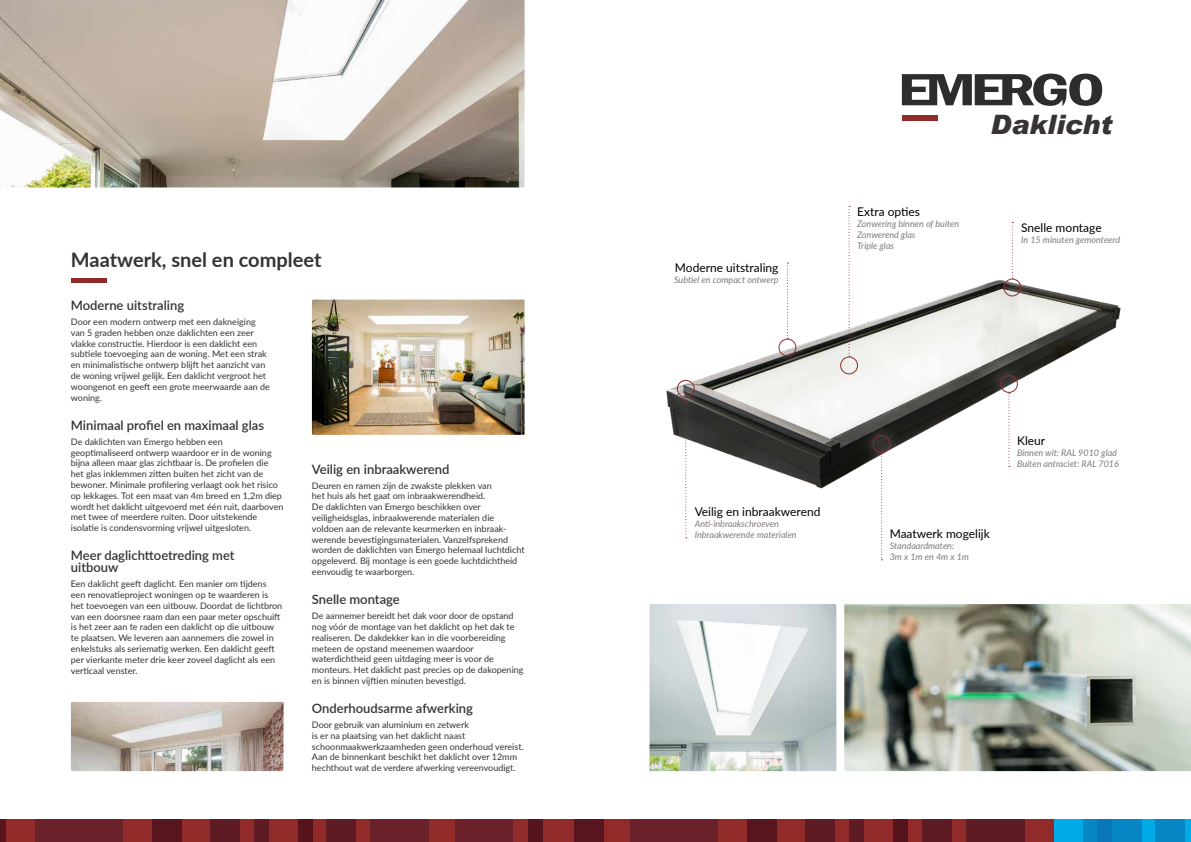
<style>
.page{position:relative;width:1191px;height:842px;background:#fff}
.page>*{position:absolute;margin:0;border:0;box-sizing:border-box;transform-origin:0 0}
.t1{font:italic 900 26.8px "Arial";color:#363332}
.t2{font:700 20px "Lato";color:#363332}
.t3{font:600 13px/12px "Lato";color:#363332}
.t4{font:12px "Lato";color:#000}
.t5{font:9px/10.8px "Lato";color:#363332}
.t6{font:italic 9px/11.1px "Lato";color:#7f7978}
</style>
<div class="page">
<div style="left:1053px;top:819px;width:138px;height:23px;background:#00aae7"></div>
<div style="left:1083px;top:819px;width:58px;height:23px;background:#0686c3"></div>
<div style="left:1097px;top:819px;width:15px;height:23px;background:#0a77b8"></div>
<div style="left:1155px;top:819px;width:29px;height:23px;background:#0686c3"></div>
<div style="left:0;top:819px;width:1053px;height:23px;background:#912b2a"></div>
<div style="left:0;top:819px;width:6px;height:23px;background:#58151e"></div>
<div style="left:298px;top:819px;width:14px;height:23px;background:#55141b"></div>
<div style="left:528px;top:819px;width:15px;height:23px;background:#55141b"></div>
<div style="left:152px;top:819px;width:29px;height:23px;background:#58151e"></div>
<div style="left:210px;top:819px;width:29px;height:23px;background:#5e1b23"></div>
<div style="left:327px;top:819px;width:29px;height:23px;background:#5e1b23"></div>
<div style="left:371px;top:819px;width:58px;height:23px;background:#6b212a"></div>
<div style="left:35px;top:819px;width:88px;height:23px;background:#6b212a"></div>
<div style="left:254px;top:819px;width:14px;height:23px;background:#5e1b23"></div>
<div style="left:575px;top:819px;width:29px;height:23px;background:#58151e"></div>
<div style="left:455px;top:819px;width:57px;height:23px;background:#6b212a"></div>
<div style="left:893px;top:819px;width:15px;height:23px;background:#55141b"></div>
<div style="left:747px;top:819px;width:29px;height:23px;background:#58151e"></div>
<div style="left:805px;top:819px;width:30px;height:23px;background:#5e1b23"></div>
<div style="left:922px;top:819px;width:29px;height:23px;background:#5e1b23"></div>
<div style="left:966px;top:819px;width:58px;height:23px;background:#5e1b23"></div>
<div style="left:630px;top:819px;width:88px;height:23px;background:#6b212a"></div>
<div style="left:849px;top:819px;width:15px;height:23px;background:#5e1b23"></div>
<img style="left:706px;top:282px;width:414px;height:207px">
<div style="left:902px;top:115px;width:35px;height:6px;background:#912b2a"></div>
<svg style="left:902px;top:74px;width:200px;height:32px"></svg>
<hr style="left:71px;top:278px;width:35px;height:4px;background:#912b2a">
<img style="left:0;top:0;width:524px;height:187px">
<img style="left:649px;top:604px;width:187px;height:167px">
<img style="left:312px;top:300px;width:212px;height:135px">
<img style="left:71px;top:702px;width:212px;height:69px">
<img style="left:844px;top:604px;width:347px;height:167px">
<div style="left:828px;top:196px;width:41px;height:190px;background:#fff;opacity:.75"></div>
<svg style="left:848px;top:206px;width:2px;height:150px"></svg>
<div style="left:840px;top:357px;width:18px;height:17px;border:1px solid #912b2a;border-radius:50%"></div>
<div style="left:665px;top:368px;width:41px;height:180px;background:#fff;opacity:.75"></div>
<svg style="left:685px;top:400px;width:2px;height:138px"></svg>
<div style="left:677px;top:380px;width:17px;height:18px;border:1px solid #912b2a;border-radius:50%"></div>
<div style="left:988px;top:363px;width:41px;height:114px;background:#fff;opacity:.75"></div>
<svg style="left:1008px;top:393px;width:2px;height:74px"></svg>
<div style="left:1000px;top:375px;width:17px;height:18px;border:1px solid #912b2a;border-radius:50%"></div>
<div style="left:861px;top:423px;width:41px;height:147px;background:#fff;opacity:.75"></div>
<svg style="left:881px;top:453px;width:1px;height:107px"></svg>
<div style="left:872px;top:435px;width:18px;height:18px;border:1px solid #912b2a;border-radius:50%"></div>
<div style="left:766px;top:253px;width:42px;height:115px;background:#fff;opacity:.75"></div>
<svg style="left:787px;top:263px;width:1px;height:76px"></svg>
<div style="left:778px;top:339px;width:18px;height:17px;border:1px solid #912b2a;border-radius:50%"></div>
<div style="left:991px;top:212px;width:41px;height:96px;background:#fff;opacity:.75"></div>
<svg style="left:1011px;top:222px;width:2px;height:57px"></svg>
<div style="left:1003px;top:279px;width:18px;height:17px;border:1px solid #912b2a;border-radius:50%"></div>
<h2 class="t2" style="left:71px;top:245px;width:252px">Maatwerk, snel en compleet</h2>
<h3 class="t3" style="left:71px;top:299px;width:115px">Moderne uitstraling</h3>
<p class="t5" style="left:71px;top:316px;width:201px">Door een modern ontwerp met een dakneiging van 5 graden hebben onze daklichten een zeer vlakke constructie. Hierdoor is een daklicht een subtiele toevoeging aan de woning. Met een strak en minimalistische ontwerp blijft het aanzicht van de woning vrijwel gelijk. Een daklicht vergroot het woongenot en geeft een grote meerwaarde aan de woning.</p>
<h3 class="t3" style="left:71px;top:418px;width:195px">Minimaal profiel en maximaal glas</h3>
<p class="t5" style="left:71px;top:436px;width:214px">De daklichten van Emergo hebben een geoptimaliseerd ontwerp waardoor er in de woning bijna alleen maar glas zichtbaar is. De profielen die het glas inklemmen zitten buiten het zicht van de bewoner. Minimale profilering verlaagt ook het risico op lekkages. Tot een maat van 4m breed en 1,2m diep wordt het daklicht uitgevoerd met één ruit, daarboven met twee of meerdere ruiten. Door uitstekende isolatie is condensvorming vrijwel uitgesloten.</p>
<h3 class="t3" style="left:71px;top:549px;width:165px">Meer daglichttoetreding met uitbouw</h3>
<p class="t5" style="left:71px;top:578px;width:213px">Een daklicht geeft daglicht. Een manier om tijdens een renovatieproject woningen op te waarderen is het toevoegen van een uitbouw. Doordat de lichtbron van een doorsnee raam dan een paar meter opschuift is het zeer aan te raden een daklicht op die uitbouw te plaatsen. We leveren aan aannemers die zowel in enkelstuks als seriematig werken. Een daklicht geeft per vierkante meter drie keer zoveel daglicht als een verticaal venster.</p>
<h3 class="t3" style="left:312px;top:462px;width:139px">Veilig en inbraakwerend</h3>
<p class="t5" style="left:312px;top:480px;width:214px">Deuren en ramen zijn de zwakste plekken van<br>het huis als het gaat om inbraakwerendheid.<br>De daklichten van Emergo beschikken over veiligheidsglas, inbraakwerende materialen die voldoen aan de relevante keurmerken en inbraak&shy;werende bevestigingsmaterialen. Vanzelfsprekend worden de daklichten van Emergo helemaal luchtdicht opgeleverd. Bij montage is een goede luchtdichtheid eenvoudig te waarborgen.</p>
<h3 class="t3" style="left:312px;top:593px;width:89px">Snelle montage</h3>
<p class="t5" style="left:312px;top:610px;width:213px">De aannemer bereidt het dak voor door de opstand nog vóór de montage van het daklicht op het dak te realiseren. De dakdekker kan in die voorbereiding meteen de opstand meenemen waardoor waterdichtheid geen uitdaging meer is voor de monteurs. Het daklicht past precies op de dakopening en is binnen vijftien minuten bevestigd.</p>
<h3 class="t3" style="left:312px;top:702px;width:163px">Onderhoudsarme afwerking</h3>
<p class="t5" style="left:312px;top:719px;width:213px">Door gebruik van aluminium en zetwerk<br>is er na plaatsing van het daklicht naast schoonmaakwerkzaamheden geen onderhoud vereist.<br>Aan de binnenkant beschikt het daklicht over 12mm hechthout wat de verdere afwerking vereenvoudigt.</p>
<h3 class="t4" style="left:675px;top:259px;width:105px">Moderne uitstraling</h3>
<p class="t6" style="left:674px;top:274px;width:106px">Subtiel en compact ontwerp</p>
<h3 class="t4" style="left:857px;top:203px;width:64px">Extra opties</h3>
<p class="t6" style="left:857px;top:217px;width:104px">Zonwering binnen of buiten<br>Zonwerend glas<br>Triple glas</p>
<h1 class="t1" style="left:990px;top:108px;width:123px">Daklicht</h1>
<h3 class="t4" style="left:1021px;top:219px;width:82px">Snelle montage</h3>
<p class="t6" style="left:1021px;top:234px;width:101px">In 15 minuten gemonteerd</p>
<h3 class="t4" style="left:694px;top:503px;width:127px">Veilig en inbraakwerend</h3>
<p class="t6" style="left:694px;top:518px;width:103px">Anti-inbraakschroeven<br>Inbraakwerende materialen</p>
<h3 class="t4" style="left:889px;top:525px;width:102px">Maatwerk mogelijk</h3>
<p class="t6" style="left:889px;top:540px;width:81px">Standaardmaten:<br>3m x 1m en 4m x 1m</p>
<h3 class="t4" style="left:1017px;top:432px;width:30px">Kleur</h3>
<p class="t6" style="left:1017px;top:447px;width:103px">Binnen wit: RAL 9010 glad<br>Buiten antraciet: RAL 7016</p>
</div>
